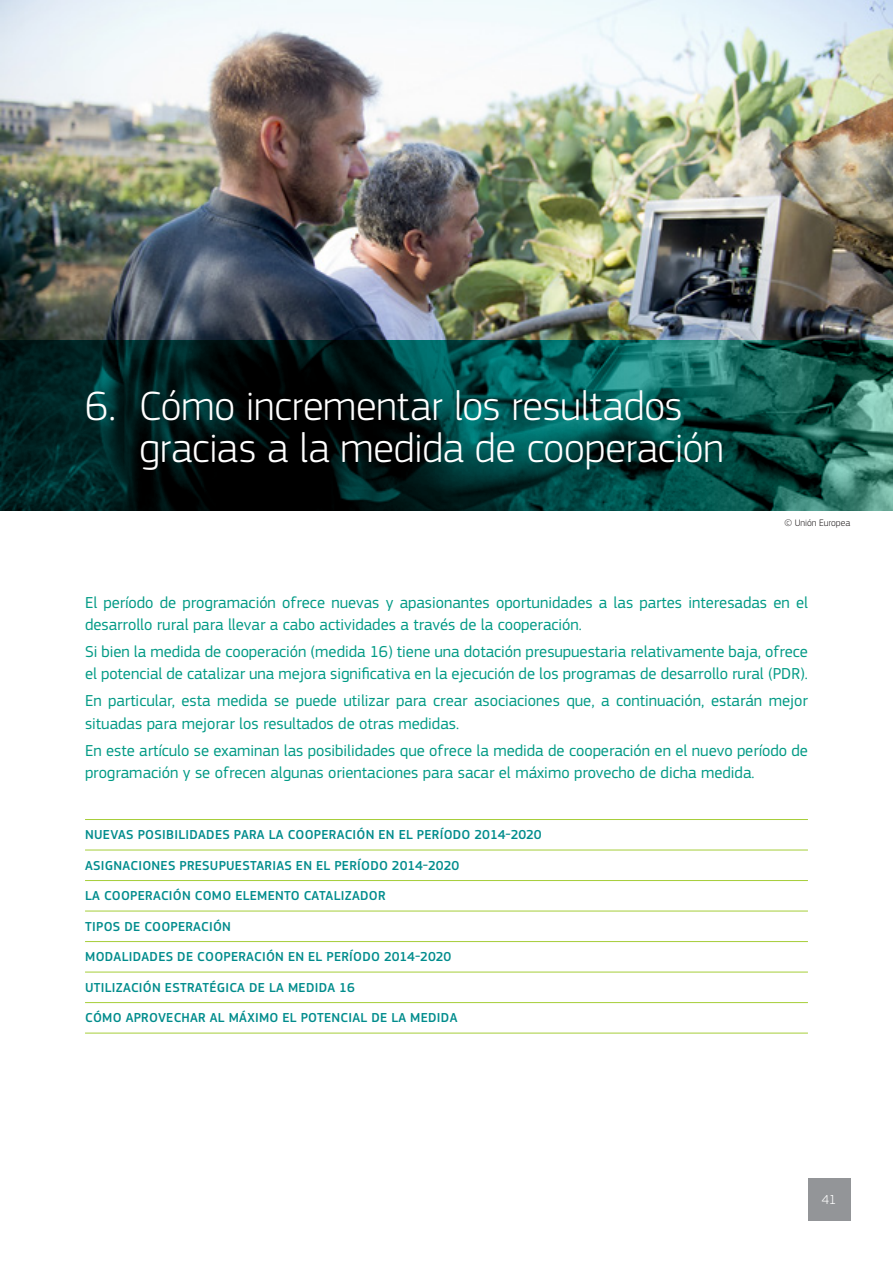
<style>
.page{position:relative;width:893px;height:1263px;background:#fff}
.page>*{position:absolute;margin:0;border:0;box-sizing:border-box;transform-origin:0 0}
._1_Titre{font:300 42.45px/42.5px "EC Square Sans Pro";letter-spacing:-.015em;color:#fff}
._2_Chapeau_LARGE{font:16.5px/22.5px "EC Square Sans Pro";color:#009a85}
._2_Titre_2_mini-cont{font:500 13.5px "EC Square Sans Pro";letter-spacing:.02em;color:#008c8c}
.t1{font:300 13.5px "EC Square Sans Pro";color:#fff}
._8___photo{font:300 9.75px "EC Square Sans Pro";color:#231f20}
</style>
<div class="page">
<img style="left:0;top:0;width:893px;height:340px">
<hr style="left:85px;top:819px;width:723px;height:1px;background:#a6ce39">
<hr style="left:85px;top:850px;width:723px;height:1px;background:#a6ce39">
<hr style="left:85px;top:880px;width:723px;height:1px;background:#a6ce39">
<hr style="left:85px;top:911px;width:723px;height:1px;background:#a6ce39">
<hr style="left:85px;top:941px;width:723px;height:1px;background:#a6ce39">
<hr style="left:85px;top:972px;width:723px;height:1px;background:#a6ce39">
<hr style="left:85px;top:1002px;width:723px;height:1px;background:#a6ce39">
<hr style="left:85px;top:1033px;width:723px;height:1px;background:#a6ce39">
<svg style="left:0;top:340px;width:893px;height:170px;background:#083734"></svg>
<div style="left:808px;top:1178px;width:42px;height:42px;background:#939598"></div>
<p class="_1_Titre" style="left:139px;top:384px;width:586px;text-indent:-54px">6. Cómo incrementar los resultados gracias a la medida de cooperación</p>
<p class="_8___photo" style="left:785px;top:517px;width:67px">© Unión Europea</p>
<p class="_2_Chapeau_LARGE" style="left:85px;top:591px;width:724px">El período de programación ofrece nuevas y apasionantes oportunidades a las partes interesadas en el desarrollo rural para llevar a cabo actividades a través de la cooperación.</p>
<p class="_2_Chapeau_LARGE" style="left:85px;top:640px;width:724px">Si bien la medida de cooperación (medida 16) tiene una dotación presupuestaria relativamente baja, ofrece el potencial de catalizar una mejora significativa en la ejecución de los programas de desarrollo rural (PDR).</p>
<p class="_2_Chapeau_LARGE" style="left:85px;top:690px;width:724px">En particular, esta medida se puede utilizar para crear asociaciones que, a continuación, estarán mejor situadas para mejorar los resultados de otras medidas.</p>
<p class="_2_Chapeau_LARGE" style="left:85px;top:739px;width:724px">En este artículo se examinan las posibilidades que ofrece la medida de cooperación en el nuevo período de programación y se ofrecen algunas orientaciones para sacar el máximo provecho de dicha medida.</p>
<p class="_2_Titre_2_mini-cont" style="left:85px;top:827px;width:458px">NUEVAS POSIBILIDADES PARA LA COOPERACIÓN EN EL PERÍODO 2014-2020</p>
<p class="_2_Titre_2_mini-cont" style="left:85px;top:857px;width:375px">ASIGNACIONES PRESUPUESTARIAS EN EL PERÍODO 2014-2020</p>
<p class="_2_Titre_2_mini-cont" style="left:85px;top:888px;width:302px">LA COOPERACIÓN COMO ELEMENTO CATALIZADOR</p>
<p class="_2_Titre_2_mini-cont" style="left:85px;top:918px;width:147px">TIPOS DE COOPERACIÓN</p>
<p class="_2_Titre_2_mini-cont" style="left:85px;top:949px;width:368px">MODALIDADES DE COOPERACIÓN EN EL PERÍODO 2014-2020</p>
<p class="_2_Titre_2_mini-cont" style="left:85px;top:979px;width:271px">UTILIZACIÓN ESTRATÉGICA DE LA MEDIDA 16</p>
<p class="_2_Titre_2_mini-cont" style="left:85px;top:1010px;width:374px">CÓMO APROVECHAR AL MÁXIMO EL POTENCIAL DE LA MEDIDA</p>
<p class="t1" style="left:822px;top:1192px;width:16px">41</p>
</div>
